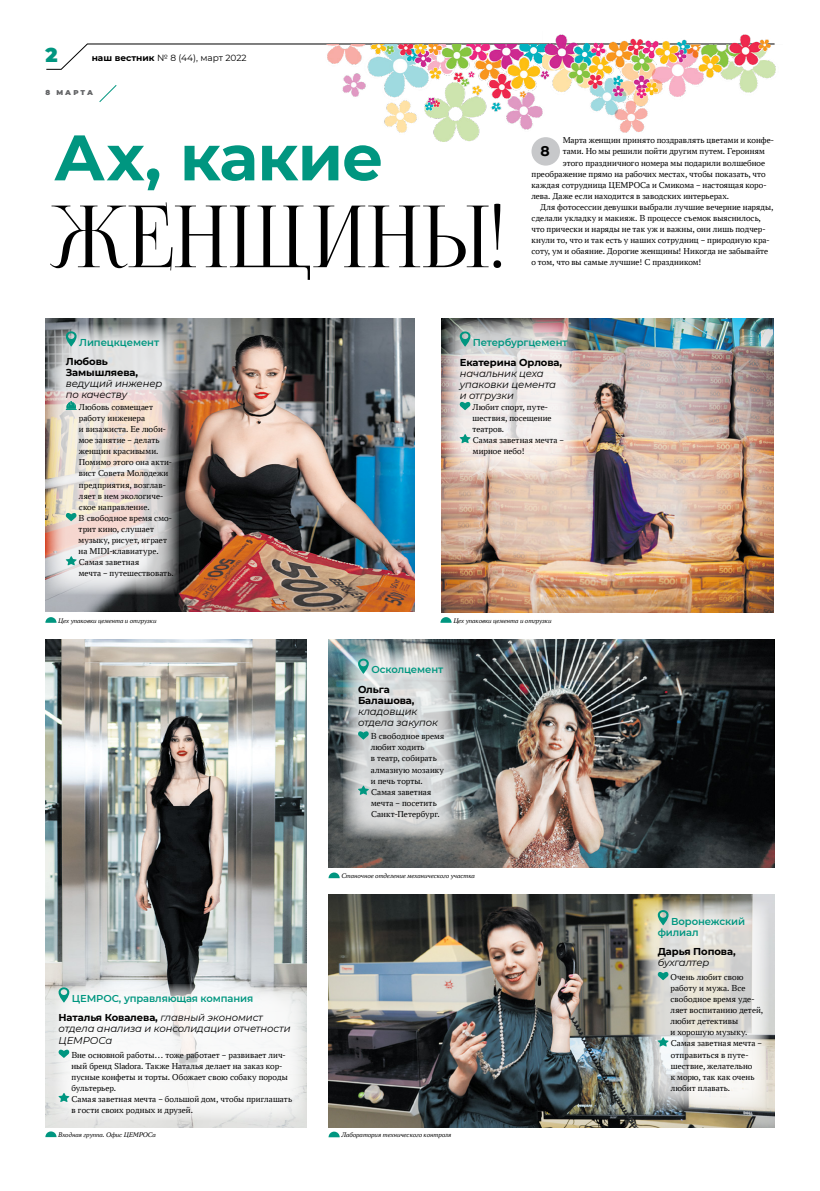
<style>
.page{position:relative;width:820px;height:1191px;background:#fff}
.page>*{position:absolute;margin:0;border:0;box-sizing:border-box;transform-origin:0 0}
.t1{font:85.6px "Foglihten No 06";color:#000}
.t2{font:700 64.2px "Montserrat";letter-spacing:-.015em;color:#009680}
.t3{font:900 20px "Montserrat";color:#009680}
.t4{font:700 14px "Montserrat";color:#000}
.t5{font:italic 10px/11px "Montserrat";letter-spacing:-.01em;color:#000}
.t6{font:600 10px/11px "Montserrat";letter-spacing:-.01em;color:#009680}
.t7{font:700 10px/11px "Montserrat";letter-spacing:-.01em;color:#000}
.t8{font:9px/11.1px "PT Astra Serif";letter-spacing:.01em;color:#000}
.t9{font:9px "Montserrat";color:#000}
.t10{font:italic 7px "PT Astra Serif";letter-spacing:-.015em;color:#000}
.t11{font:900 7px "Montserrat";letter-spacing:.285em;color:#636466}
.s1{font-weight:700}
.s2{font-weight:700;color:#000}
.s3{font-weight:400;font-style:italic;color:#000}
</style>
<div class="page">
<img style="left:441px;top:318px;width:332px;height:294px">
<img style="left:45px;top:639px;width:261px;height:488px">
<img style="left:328px;top:639px;width:446px;height:228px">
<img style="left:328px;top:895px;width:446px;height:232px">
<img style="left:45px;top:318px;width:369px;height:294px">
<svg style="left:99px;top:85px;width:18px;height:17px"></svg>
<svg style="left:45px;top:617px;width:11px;height:6px"></svg>
<svg style="left:440px;top:617px;width:11px;height:6px"></svg>
<svg style="left:328px;top:1131px;width:11px;height:6px"></svg>
<svg style="left:45px;top:1131px;width:11px;height:6px"></svg>
<div style="left:531px;top:137px;width:28px;height:29px;background:#c7c8ca;border-radius:50%"></div>
<svg style="left:46px;top:43px;width:496px;height:27px"></svg>
<img style="left:309px;top:44px;width:240px;height:98px">
<img style="left:542px;top:34px;width:234px;height:99px">
<svg style="left:45px;top:324px;width:134px;height:270px;background:#d3ccc7"></svg>
<svg style="left:639px;top:900px;width:129px;height:211px"></svg>
<svg style="left:54px;top:983px;width:252px;height:137px"></svg>
<svg style="left:342px;top:648px;width:117px;height:191px;background:#c0c4c5"></svg>
<svg style="left:443px;top:318px;width:134px;height:159px;background:#dcd3d0"></svg>
<svg style="left:66px;top:331px;width:11px;height:15px"></svg>
<svg style="left:66px;top:401px;width:11px;height:9px"></svg>
<svg style="left:65px;top:512px;width:12px;height:9px"></svg>
<svg style="left:66px;top:556px;width:11px;height:9px"></svg>
<svg style="left:459px;top:331px;width:11px;height:16px"></svg>
<svg style="left:459px;top:401px;width:11px;height:9px"></svg>
<svg style="left:459px;top:434px;width:11px;height:9px"></svg>
<svg style="left:358px;top:658px;width:10px;height:16px"></svg>
<svg style="left:357px;top:730px;width:12px;height:9px"></svg>
<svg style="left:358px;top:785px;width:11px;height:10px"></svg>
<svg style="left:657px;top:910px;width:11px;height:15px"></svg>
<svg style="left:657px;top:971px;width:11px;height:9px"></svg>
<svg style="left:657px;top:1037px;width:11px;height:9px"></svg>
<svg style="left:58px;top:987px;width:11px;height:15px"></svg>
<svg style="left:58px;top:1049px;width:12px;height:9px"></svg>
<svg style="left:58px;top:1093px;width:11px;height:9px"></svg>
<svg style="left:328px;top:872px;width:11px;height:6px"></svg>
<h3 class="t3" style="left:45px;top:39px;width:14px">2</h3>
<p class="t9" style="left:92px;top:51px;width:156px"><span class="s1">наш вестник</span> № 8 (44), март 2022</p>
<p class="t11" style="left:45px;top:87px;width:49px">8 МАРТА</p>
<h2 class="t2" style="left:54px;top:111px;width:331px">Ах, какие</h2>
<h1 class="t1" style="left:51px;top:186px;width:457px">ЖЕНЩИНЫ!</h1>
<p class="t8" style="left:562px;top:135px;width:212px">Марта женщин принято поздравлять цветами и конфе-</p>
<p class="t8" style="left:562px;top:146px;width:203px">тами. Но мы решили пойти другим путем. Героиням</p>
<p class="t8" style="left:562px;top:157px;width:204px">этого праздничного номера мы подарили волшебное</p>
<p class="t8" style="left:531px;top:168px;width:236px">преображение прямо на рабочих местах, чтобы показать, что</p>
<p class="t8" style="left:531px;top:179px;width:236px">каждая сотрудница ЦЕМРОСа и Смикома – настоящая коро-</p>
<p class="t8" style="left:531px;top:190px;width:199px">лева. Даже если находится в заводских интерьерах.</p>
<p class="t8" style="left:540px;top:201px;width:235px">Для фотосессии девушки выбрали лучшие вечерние наряды,</p>
<p class="t8" style="left:531px;top:212px;width:231px">сделали укладку и макияж. В процессе съемок выяснилось,</p>
<p class="t8" style="left:531px;top:223px;width:235px">что прически и наряды не так уж и важны, они лишь подчер-</p>
<p class="t8" style="left:531px;top:235px;width:239px">кнули то, что и так есть у наших сотрудниц – природную кра-</p>
<p class="t8" style="left:531px;top:246px;width:238px">соту, ум и обаяние. Дорогие женщины! Никогда не забывайте</p>
<p class="t8" style="left:531px;top:257px;width:171px">о том, что вы самые лучшие! С праздником!</p>
<h3 class="t4" style="left:540px;top:141px;width:11px">8</h3>
<p class="t6" style="left:79px;top:336px;width:81px">Липецкцемент</p>
<p class="t7" style="left:66px;top:356px;width:74px">Любовь<br>Замышляева,</p>
<p class="t5" style="left:66px;top:378px;width:98px">ведущий инженер по качеству</p>
<p class="t8" style="left:79px;top:401px;width:96px">Любовь совмещает работу инженера<br>и визажиста. Ее люби&shy;мое занятие – делать женщин красивыми.<br>Помимо этого она акти&shy;вист Совета Молодежи предприятия, возглав&shy;ляет в нем экологиче&shy;ское направление.<br>В свободное время смо&shy;трит кино, слушает музыку, рисует, играет на MIDI-клавиатуре.<br>Самая заветная<br>мечта – путешествовать.</p>
<p class="t6" style="left:472px;top:336px;width:96px">Петербургцемент</p>
<p class="t7" style="left:459px;top:356px;width:104px">Екатерина Орлова,</p>
<p class="t5" style="left:459px;top:367px;width:98px">начальник цеха упаковки цемента и отгрузки</p>
<p class="t8" style="left:472px;top:401px;width:93px">Любит спорт, путе&shy;шествия, посещение театров.<br>Самая заветная мечта – мирное небо!</p>
<p class="t10" style="left:58px;top:616px;width:100px">Цех упаковки цемента и отгрузки</p>
<p class="t10" style="left:453px;top:616px;width:100px">Цех упаковки цемента и отгрузки</p>
<p class="t6" style="left:371px;top:663px;width:73px">Осколцемент</p>
<p class="t7" style="left:358px;top:683px;width:58px">Ольга<br>Балашова,</p>
<p class="t5" style="left:358px;top:705px;width:81px">кладовщик отдела закупок</p>
<p class="t8" style="left:370px;top:730px;width:75px">В свободное время любит ходить<br>в театр, собирать алмазную мозаику и печь торты.<br>Самая заветная мечта – посетить<br>Санкт-Петербург.</p>
<p class="t6" style="left:59px;top:988px;width:206px;line-height:19.5px;text-align:center">ЦЕМРОС, управляющая компания<br><span class="s2">Наталья Ковалева,</span> <span class="s3">главный экономист</span></p>
<p class="t5" style="left:59px;top:1023px;width:233px">отдела анализа и консолидации отчетности<br>ЦЕМРОСа</p>
<p class="t8" style="left:71px;top:1049px;width:222px">Вне основной работы… тоже работает – развивает лич&shy;ный бренд Sladora. Также Наталья делает на заказ кор&shy;пусные конфеты и торты. Обожает свою собаку породы бультерьер.<br>Самая заветная мечта – большой дом, чтобы приглашать в гости своих родных и друзей.</p>
<p class="t10" style="left:341px;top:871px;width:135px">Станочное отделение механического участка</p>
<p class="t10" style="left:58px;top:1130px;width:99px">Входная группа. Офис ЦЕМРОСа</p>
<p class="t10" style="left:341px;top:1130px;width:112px">Лаборатория технического контроля</p>
<p class="t6" style="left:657px;top:915px;width:89px;text-indent:13px">Воронежский филиал</p>
<p class="t7" style="left:657px;top:945px;width:79px">Дарья Попова,</p>
<p class="t5" style="left:657px;top:957px;width:53px">бухгалтер</p>
<p class="t8" style="left:670px;top:971px;width:94px">Очень любит свою работу и мужа. Все свободное время уде&shy;ляет воспитанию детей, любит детективы<br>и хорошую музыку.<br>Самая заветная мечта – отправиться в путе&shy;шествие, желательно<br>к морю, так как очень любит плавать.</p>
</div>
